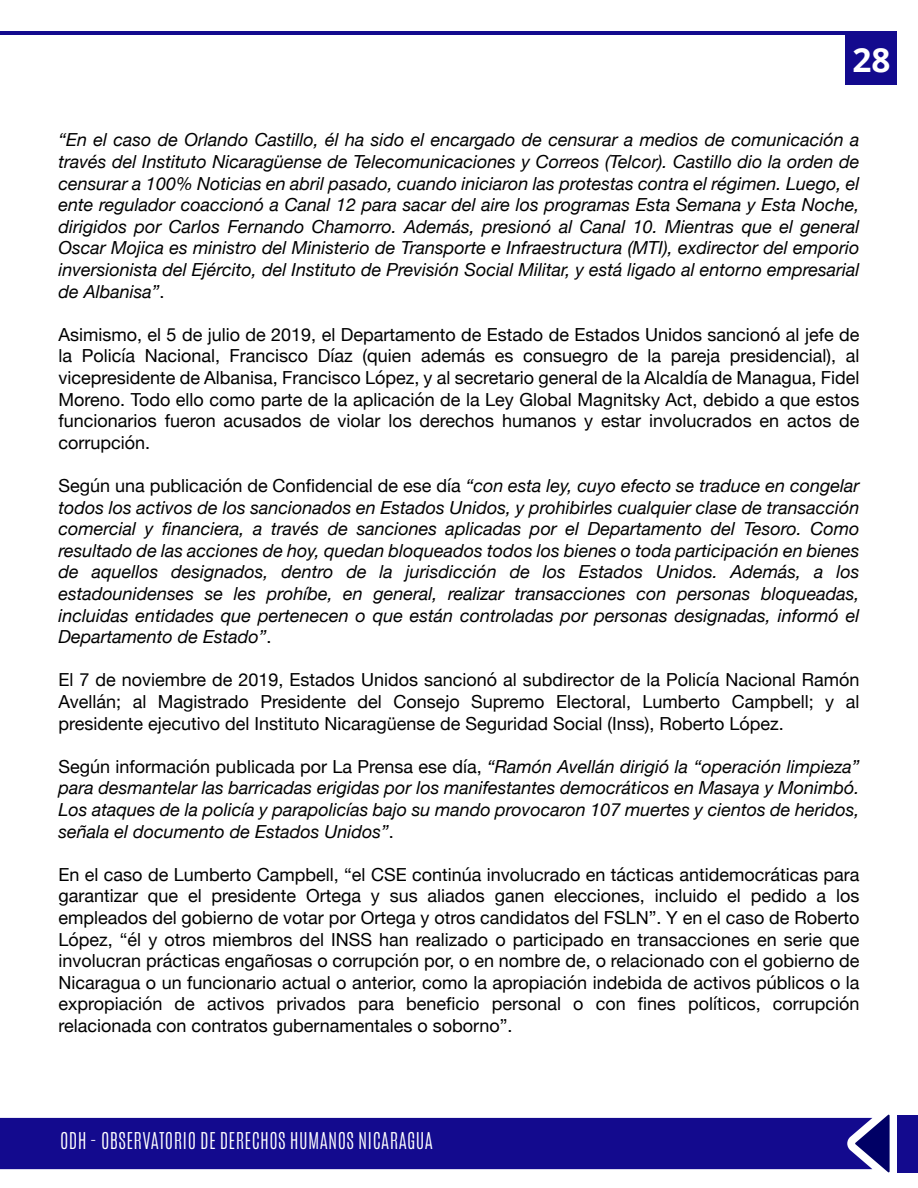
<style>
.page{position:relative;width:918px;height:1188px;background:#fff}
.page>*{position:absolute;margin:0;border:0;box-sizing:border-box;transform-origin:0 0}
.t1{font:700 33.3px "Open Sans";color:#fff}
.t2{font:300 19.35px "Antonio";letter-spacing:.02em;color:#fff}
.t3{font:italic 18px/21.6px "Helvetica Neue";color:#000;text-align:justify}
.t4{font:18px/21.6px "Helvetica Neue";color:#000;text-align:justify}
.s1{font-style:normal}
</style>
<div class="page">
<hr style="left:0;top:31px;width:897px;height:3px;background:#130a8e">
<div style="left:845px;top:33px;width:52px;height:52px;background:#130a8e"></div>
<div style="left:0;top:1118px;width:855px;height:51px;background:#130a8e"></div>
<svg style="left:855px;top:1115px;width:35px;height:57px"></svg>
<div style="left:898px;top:1115px;width:20px;height:57px;background:#130a8e"></div>
<h1 class="t1" style="left:853px;top:37px;width:40px">28</h1>
<p class="t3" style="left:58px;top:130px;width:803px">“En el caso de Orlando Castillo, él ha sido el encargado de censurar a medios de comunicación a través del Instituto Nicaragüense de Telecomunicaciones y Correos (Telcor). Castillo dio la orden de censurar a 100% Noticias en abril pasado, cuando iniciaron las protestas contra el régimen. Luego, el ente regulador coaccionó a Canal 12 para sacar del aire los programas Esta Semana y Esta Noche, dirigidos por Carlos Fernando Chamorro. Además, presionó al Canal 10. Mientras que el general Oscar Mojica es ministro del Ministerio de Transporte e Infraestructura (MTI), exdirector del emporio inversionista del Ejército, del Instituto de Previsión Social Militar, y está ligado al entorno empresarial de Albanisa”<span class="s1">.</span></p>
<p class="t4" style="left:58px;top:325px;width:803px">Asimismo, el 5 de julio de 2019, el Departamento de Estado de Estados Unidos sancionó al jefe de la Policía Nacional, Francisco Díaz (quien además es consuegro de la pareja presidencial), al vicepresidente de Albanisa, Francisco López, y al secretario general de la Alcaldía de Managua, Fidel Moreno. Todo ello como parte de la aplicación de la Ley Global Magnitsky Act, debido a que estos funcionarios fueron acusados de violar los derechos humanos y estar involucrados en actos de corrupción.</p>
<p class="t3" style="left:58px;top:476px;width:803px"><span class="s1">Según una publicación de Confidencial de ese día</span> “con esta ley, cuyo efecto se traduce en congelar todos los activos de los sancionados en Estados Unidos, y prohibirles cualquier clase de transacción comercial y financiera, a través de sanciones aplicadas por el Departamento del Tesoro. Como resultado de las acciones de hoy, quedan bloqueados todos los bienes o toda participación en bienes de aquellos designados, dentro de la jurisdicción de los Estados Unidos. Además, a los estadounidenses se les prohíbe, en general, realizar transacciones con personas bloqueadas, incluidas entidades que pertenecen o que están controladas por personas designadas, informó el Departamento de Estado”<span class="s1">.</span></p>
<p class="t4" style="left:58px;top:670px;width:802px">El 7 de noviembre de 2019, Estados Unidos sancionó al subdirector de la Policía Nacional Ramón Avellán; al Magistrado Presidente del Consejo Supremo Electoral, Lumberto Campbell; y al presidente ejecutivo del Instituto Nicaragüense de Seguridad Social (Inss), Roberto López.</p>
<p class="t3" style="left:58px;top:757px;width:803px"><span class="s1">Según información publicada por La Prensa ese día,</span> “Ramón Avellán dirigió la “operación limpieza” para desmantelar las barricadas erigidas por los manifestantes democráticos en Masaya y Monimbó.<br>Los ataques de la policía y parapolicías bajo su mando provocaron 107 muertes y cientos de heridos, señala el documento de Estados Unidos”<span class="s1">.</span></p>
<p class="t4" style="left:58px;top:865px;width:803px">En el caso de Lumberto Campbell, “el CSE continúa involucrado en tácticas antidemocráticas para garantizar que el presidente Ortega y sus aliados ganen elecciones, incluido el pedido a los empleados del gobierno de votar por Ortega y otros candidatos del FSLN”. Y en el caso de Roberto López, “él y otros miembros del INSS han realizado o participado en transacciones en serie que involucran prácticas engañosas o corrupción por, o en nombre de, o relacionado con el gobierno de Nicaragua o un funcionario actual o anterior, como la apropiación indebida de activos públicos o la expropiación de activos privados para beneficio personal o con fines políticos, corrupción relacionada con contratos gubernamentales o soborno”.</p>
<p class="t2" style="left:60px;top:1127px;width:375px">ODH - OBSERVATORIO DE DERECHOS HUMANOS NICARAGUA</p>
</div>
